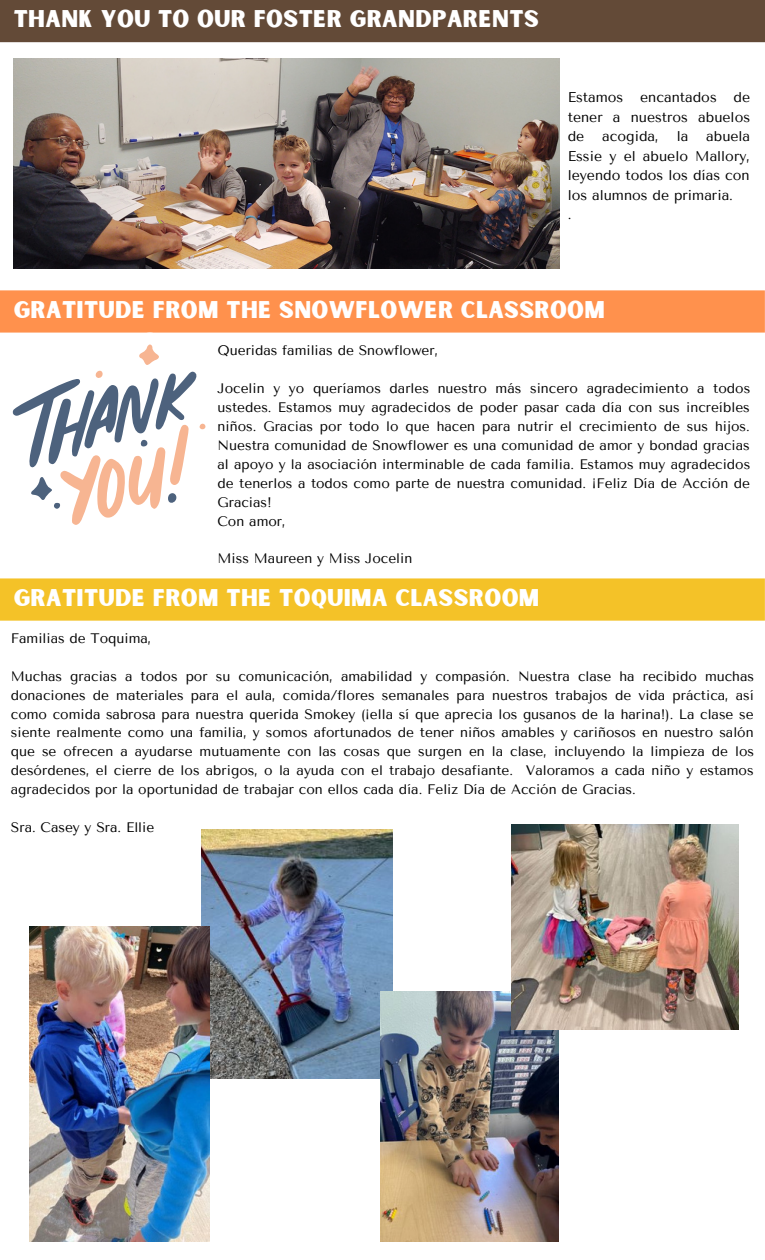
<style>
.page{position:relative;width:765px;height:1260px;background:#fff}
.page>*{position:absolute;margin:0;border:0;box-sizing:border-box;transform-origin:0 0}
.t1{font:23.12px "Sunborn Sans One";letter-spacing:.015em;color:#fff}
.t2{font:14.12px/19.6px "Tenor Sans";color:#000;text-align:justify}
.t3{font:13.75px/19px "Tenor Sans";color:#000}
</style>
<div class="page">
<div style="left:0;top:0;width:765px;height:42px;background:#634a37"></div>
<div style="left:0;top:290px;width:765px;height:43px;background:#ff914d"></div>
<div style="left:0;top:578px;width:765px;height:43px;background:#f4c228"></div>
<img style="left:14px;top:58px;width:545px;height:210px">
<svg style="left:12px;top:344px;width:193px;height:181px"></svg>
<img style="left:202px;top:829px;width:190px;height:250px">
<img style="left:381px;top:991px;width:178px;height:250px">
<img style="left:512px;top:825px;width:227px;height:204px">
<img style="left:30px;top:927px;width:179px;height:315px">
<h1 class="t1" style="left:14px;top:4px;width:527px">THANK YOU TO OUR FOSTER GRANDPARENTS</h1>
<p class="t2" style="left:568px;top:87px;width:184px">Estamos encantados de tener a nuestros abuelos de</p>
<p class="t2" style="left:602px;top:127px;width:58px">acogida,</p>
<p class="t2" style="left:677px;top:127px;width:13px">la</p>
<p class="t2" style="left:568px;top:127px;width:184px;text-align:left;text-indent:139px">abuela<br>Essie y el abuelo Mallory, leyendo todos los días con los alumnos de primaria.<br>.</p>
<h1 class="t1" style="left:14px;top:295px;width:593px">GRATITUDE FROM THE SNOWFLOWER CLASSROOM</h1>
<p class="t3" style="left:218px;top:341px;width:222px">Queridas familias de Snowflower,</p>
<p class="t3" style="left:218px;top:379px;width:534px">Jocelin y yo queríamos darles nuestro más sincero agradecimiento a todos ustedes. Estamos muy agradecidos de poder pasar cada día con sus increíbles niños. Gracias por todo lo que hacen para nutrir el crecimiento de sus hijos.<br>Nuestra comunidad de Snowflower es una comunidad de amor y bondad gracias al apoyo y la asociación interminable de cada familia. Estamos muy agradecidos de tenerlos a todos como parte de nuestra comunidad. ¡Feliz Día de Acción de Gracias!<br>Con amor,</p>
<p class="t3" style="left:218px;top:549px;width:196px">Miss Maureen y Miss Jocelin</p>
<h1 class="t1" style="left:14px;top:583px;width:527px">GRATITUDE FROM THE TOQUIMA CLASSROOM</h1>
<p class="t3" style="left:11px;top:629px;width:142px">Familias de Toquima,</p>
<p class="t3" style="left:11px;top:667px;width:745px;text-align:justify">Muchas gracias a todos por su comunicación, amabilidad y compasión. Nuestra clase ha recibido muchas donaciones de materiales para el aula, comida/flores semanales para nuestros trabajos de vida práctica, así como comida sabrosa para nuestra querida Smokey (¡ella sí que aprecia los gusanos de la harina!). La clase se siente realmente como una familia, y somos afortunados de tener niños amables y cariñosos en nuestro salón que se ofrecen a ayudarse mutuamente con las cosas que surgen en la clase, incluyendo la limpieza de los desórdenes, el cierre de los abrigos, o la ayuda con el trabajo desafiante. Valoramos a cada niño y estamos agradecidos por la oportunidad de trabajar con ellos cada día. Feliz Día de Acción de Gracias.</p>
<p class="t3" style="left:11px;top:818px;width:145px">Sra. Casey y Sra. Ellie</p>
</div>
